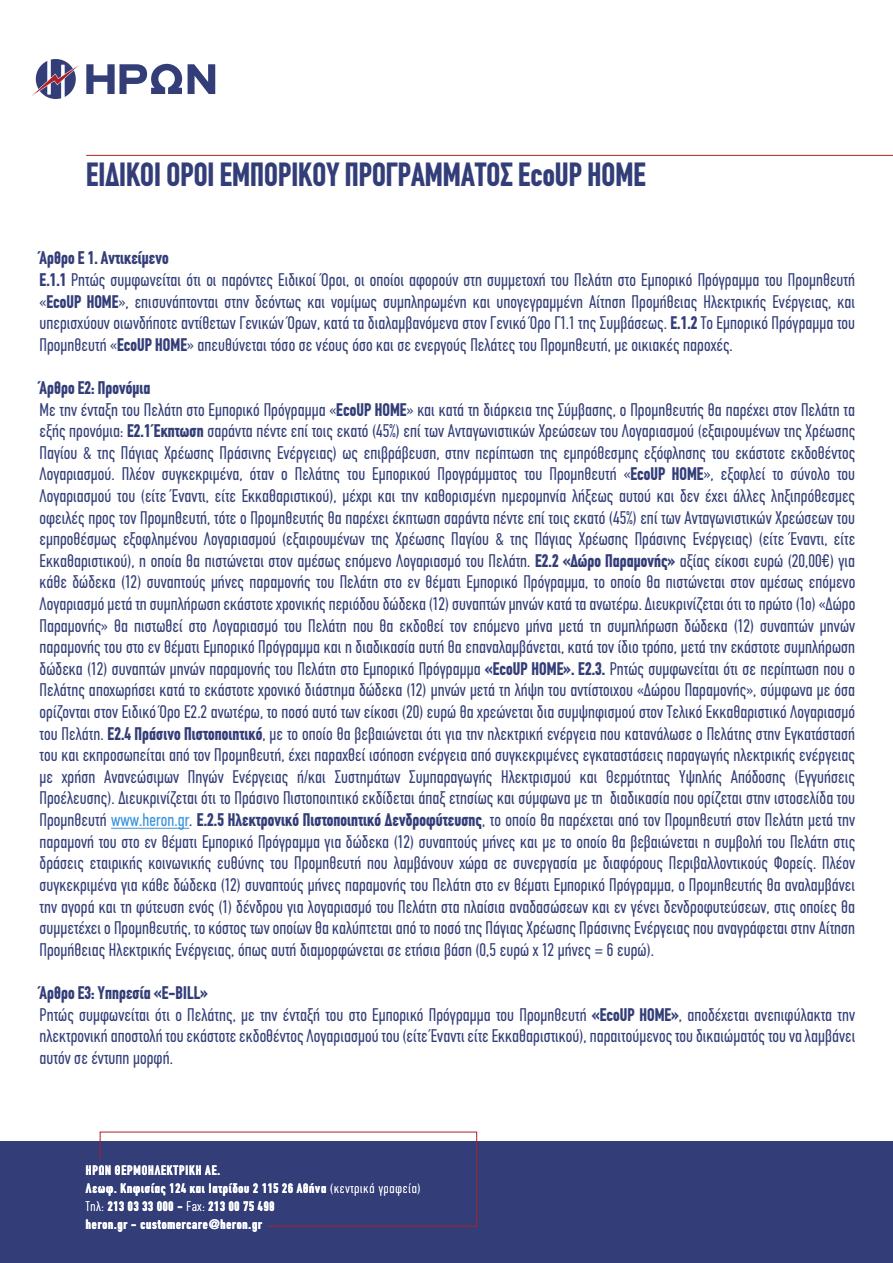
<style>
.page{position:relative;width:893px;height:1263px;background:#fff}
.page>*{position:absolute;margin:0;border:0;box-sizing:border-box;transform-origin:0 0}
.t1{font:700 33px "CF Din Condensed";color:#333e79}
.t2{font:condensed 18px/21.6px "CF Din";letter-spacing:.005em;color:#333e79;text-align:justify}
.t3{font:700 18px "CF Din Condensed";letter-spacing:.005em;color:#333e79}
.t4{font:700 13.5px/18px "CF Din Condensed";letter-spacing:.06em;color:#fff}
.s1{font-family:"CF Din Condensed";font-weight:700;font-stretch:normal}
.s2{color:#3894e0}
.s3{font-family:"CF Din";font-weight:300;font-stretch:condensed}
</style>
<div class="page">
<div style="left:0;top:1141px;width:893px;height:122px;background:#333e79"></div>
<svg style="left:32px;top:59px;width:47px;height:40px"></svg>
<svg style="left:86px;top:64px;width:96px;height:30px"></svg>
<svg style="left:188px;top:64px;width:27px;height:30px"></svg>
<svg style="left:99px;top:1131px;width:378px;height:96px"></svg>
<hr style="left:86px;top:155px;width:807px;height:1px;background:#ae2025">
<hr style="left:111px;top:828px;width:78px;height:1px;background:#3894e0">
<h1 class="t1" style="left:86px;top:157px;width:561px">ΕΙ∆ΙΚΟΙ ΟΡΟΙ ΕΜΠΟΡΙΚΟΥ ΠΡΟΓΡΑΜΜΑΤΟΣ EcoUP HOME</h1>
<p class="t3" style="left:40px;top:248px;width:131px">Άρθρο Ε 1. Αντικείµενο</p>
<p class="t2" style="left:40px;top:269px;width:817px"><span class="s1">Ε.1.1</span> Ρητώς συµφωνείται ότι οι παρόντες Ειδικοί Όροι, οι οποίοι αφορούν στη συµµετοχή του Πελάτη στο Εµπορικό Πρόγραµµα του Προµηθευτή «<span class="s1">EcoUP HOME</span>», επισυνάπτονται στην δεόντως και νοµίµως συµπληρωµένη και υπογεγραµµένη Αίτηση Προµήθειας Ηλεκτρικής Ενέργειας, και υπερισχύουν οιωνδήποτε αντίθετων Γενικών Όρων, κατά τα διαλαµβανόµενα στον Γενικό Όρο Γ1.1 της Συµβάσεως. <span class="s1">Ε.1.2</span> Το Εµπορικό Πρόγραµµα του Προµηθευτή «<span class="s1">EcoUP HOME</span>» απευθύνεται τόσο σε νέους όσο και σε ενεργούς Πελάτες του Προµηθευτή, µε οικιακές παροχές.</p>
<p class="t3" style="left:40px;top:378px;width:112px">Άρθρο Ε2: Προνόµια</p>
<p class="t2" style="left:40px;top:399px;width:817px">Με την ένταξη του Πελάτη στο Εµπορικό Πρόγραµµα «<span class="s1">EcoUP HOME</span>» και κατά τη διάρκεια της Σύµβασης, ο Προµηθευτής θα παρέχει στον Πελάτη τα εξής προνόµια: <span class="s1">Ε2.1 Έκπτωση</span> σαράντα πέντε επί τοις εκατό (45%) επί των Ανταγωνιστικών Χρεώσεων του Λογαριασµού (εξαιρουµένων της Χρέωσης Παγίου &amp; της Πάγιας Χρέωσης Πράσινης Ενέργειας) ως επιβράβευση, στην περίπτωση της εµπρόθεσµης εξόφλησης του εκάστοτε εκδοθέντος Λογαριασµού. Πλέον συγκεκριµένα, όταν ο Πελάτης του Εµπορικού Προγράµµατος του Προµηθευτή «<span class="s1">EcoUP HOME</span>», εξοφλεί το σύνολο του Λογαριασµού του (είτε Έναντι, είτε Εκκαθαριστικού), µέχρι και την καθορισµένη ηµεροµηνία λήξεως αυτού και δεν έχει άλλες ληξιπρόθεσµες οφειλές προς τον Προµηθευτή, τότε ο Προµηθευτής θα παρέχει έκπτωση σαράντα πέντε επί τοις εκατό (45%) επί των Ανταγωνιστικών Χρεώσεων του εµπροθέσµως εξοφληµένου Λογαριασµού (εξαιρουµένων της Χρέωσης Παγίου &amp; της Πάγιας Χρέωσης Πράσινης Ενέργειας) (είτε Έναντι, είτε Εκκαθαριστικού), η οποία θα πιστώνεται στον αµέσως επόµενο Λογαριασµό του Πελάτη. <span class="s1">Ε2.2 «∆ώρο Παραµονής»</span> αξίας είκοσι ευρώ (20,00€) για κάθε δώδεκα (12) συναπτούς µήνες παραµονής του Πελάτη στο εν θέµατι Εµπορικό Πρόγραµµα, το οποίο θα πιστώνεται στον αµέσως επόµενο Λογαριασµό µετά τη συµπλήρωση εκάστοτε χρονικής περιόδου δώδεκα (12) συναπτών µηνών κατά τα ανωτέρω. ∆ιευκρινίζεται ότι το πρώτο (1ο) «∆ώρο Παραµονής» θα πιστωθεί στο Λογαριασµό του Πελάτη που θα εκδοθεί τον επόµενο µήνα µετά τη συµπλήρωση δώδεκα (12) συναπτών µηνών παραµονής του στο εν θέµατι Εµπορικό Πρόγραµµα και η διαδικασία αυτή θα επαναλαµβάνεται, κατά τον ίδιο τρόπο, µετά την εκάστοτε συµπλήρωση δώδεκα (12) συναπτών µηνών παραµονής του Πελάτη στο Εµπορικό Πρόγραµµα <span class="s1">«EcoUP HOME». Ε2.3.</span> Ρητώς συµφωνείται ότι σε περίπτωση που ο Πελάτης αποχωρήσει κατά το εκάστοτε χρονικό διάστηµα δώδεκα (12) µηνών µετά τη λήψη του αντίστοιχου «∆ώρου Παραµονής», σύµφωνα µε όσα ορίζονται στον Ειδικό Όρο Ε2.2 ανωτέρω, το ποσό αυτό των είκοσι (20) ευρώ θα χρεώνεται δια συµψηφισµού στον Τελικό Εκκαθαριστικό Λογαριασµό του Πελάτη. <span class="s1">Ε2.4 Πράσινο Πιστοποιητικό</span>, µε το οποίο θα βεβαιώνεται ότι για την ηλεκτρική ενέργεια που κατανάλωσε ο Πελάτης στην Εγκατάστασή του και εκπροσωπείται από τον Προµηθευτή, έχει παραχθεί ισόποση ενέργεια από συγκεκριµένες εγκαταστάσεις παραγωγής ηλεκτρικής ενέργειας µε χρήση Ανανεώσιµων Πηγών Ενέργειας ή/και Συστηµάτων Συµπαραγωγής Ηλεκτρισµού και Θερµότητας Υψηλής Απόδοσης (Εγγυήσεις Προέλευσης). ∆ιευκρινίζεται ότι το Πράσινο Πιστοποιητικό εκδίδεται άπαξ ετησίως και σύµφωνα µε τη διαδικασία που ορίζεται στην ιστοσελίδα του Προµηθευτή <span class="s2">www.heron.gr</span>. <span class="s1">Ε.2.5 Ηλεκτρονικό Πιστοποιητικό ∆ενδροφύτευσης</span>, το οποίο θα παρέχεται από τον Προµηθευτή στον Πελάτη µετά την παραµονή του στο εν θέµατι Εµπορικό Πρόγραµµα για δώδεκα (12) συναπτούς µήνες και µε το οποίο θα βεβαιώνεται η συµβολή του Πελάτη στις δράσεις εταιρικής κοινωνικής ευθύνης του Προµηθευτή που λαµβάνουν χώρα σε συνεργασία µε διαφόρους Περιβαλλοντικούς Φορείς. Πλέον συγκεκριµένα για κάθε δώδεκα (12) συναπτούς µήνες παραµονής του Πελάτη στο εν θέµατι Εµπορικό Πρόγραµµα, ο Προµηθευτής θα αναλαµβάνει την αγορά και τη φύτευση ενός (1) δένδρου για λογαριασµό του Πελάτη στα πλαίσια αναδασώσεων και εν γένει δενδροφυτεύσεων, στις οποίες θα συµµετέχει ο Προµηθευτής, το κόστος των οποίων θα καλύπτεται από το ποσό της Πάγιας Χρέωσης Πράσινης Ενέργειας που αναγράφεται στην Αίτηση Προµήθειας Ηλεκτρικής Ενέργειας, όπως αυτή διαµορφώνεται σε ετήσια βάση (0,5 ευρώ x 12 µήνες = 6 ευρώ).</p>
<p class="t3" style="left:40px;top:983px;width:170px">Άρθρο Ε3: Υπηρεσία «E-BILL»</p>
<p class="t2" style="left:40px;top:1004px;width:817px">Ρητώς συµφωνείται ότι ο Πελάτης, µε την ένταξή του στο Εµπορικό Πρόγραµµα του Προµηθευτή <span class="s1">«EcoUP HOME»</span>, αποδέχεται ανεπιφύλακτα την ηλεκτρονική αποστολή του εκάστοτε εκδοθέντος Λογαριασµού του (είτε Έναντι είτε Εκκαθαριστικού), παραιτούµενος του δικαιώµατός του να λαµβάνει αυτόν σε έντυπη µορφή.</p>
<p class="t4" style="left:86px;top:1161px;width:336px">ΗΡΩΝ ΘΕΡΜΟΗΛΕΚΤΡΙΚΗ ΑΕ.<br>Λεωφ. Κηφισίας 124 και Ιατρίδου 2 115 26 Αθήνα <span class="s3">(κεντρικά γραφεία)<br>Τηλ:</span> 213 03 33 000 - <span class="s3">Fax:</span> 213 00 75 498<br>heron.gr - customercare@heron.gr</p>
<p class="t4" style="left:269px;top:1197px;width:6px">9</p>
</div>
